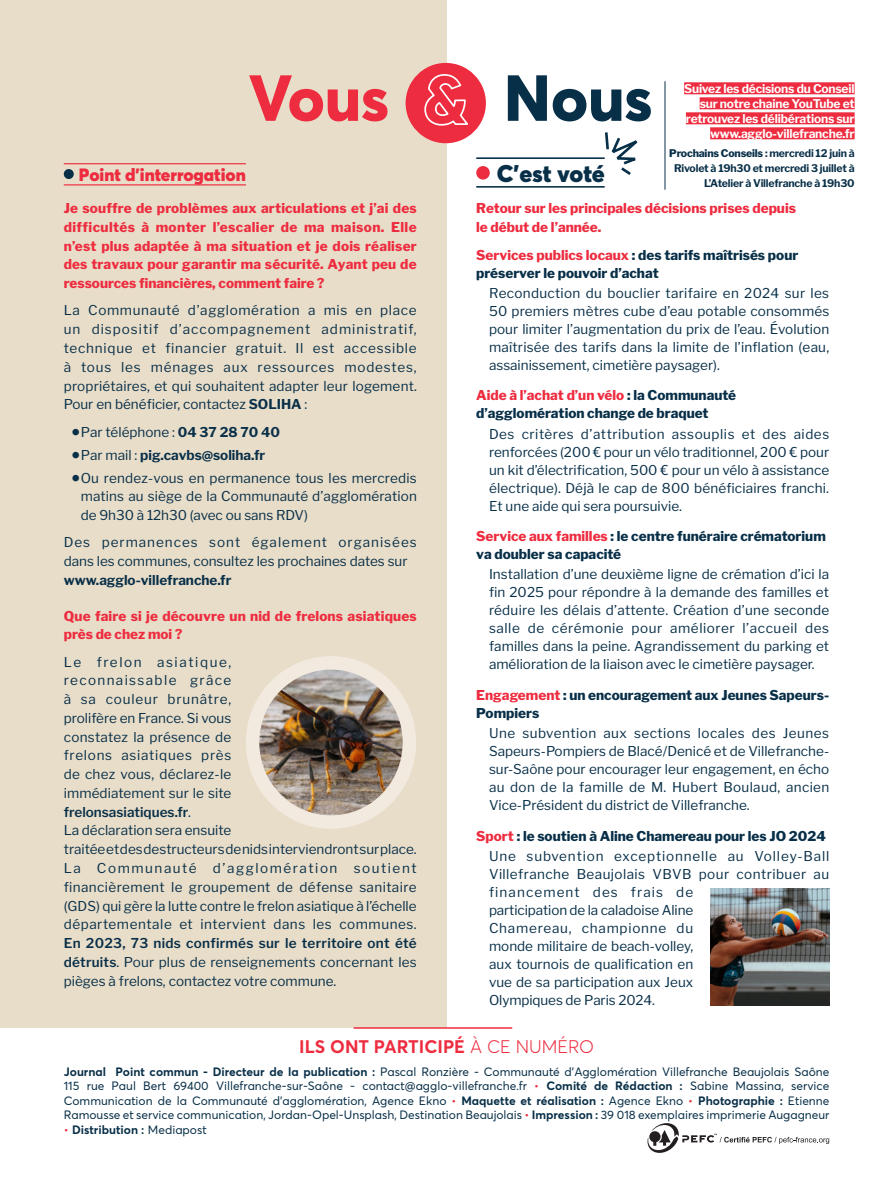
<style>
.page{position:relative;width:893px;height:1191px;background:#fff}
.page>*{position:absolute;margin:0;border:0;box-sizing:border-box;transform-origin:0 0}
.t1{font:800 64.05px "Averta";color:#ee2c3f}
.t2{font:900 23.85px "Averta";color:#082f48}
.t3{font:700 18px "Averta";color:#ee2c3f}
.t4{font:900 17.55px "Averta";color:#ee2c3f}
.t5{font:13.5px/18.8px "Libre Franklin";letter-spacing:.005em;color:#082f48;text-align:justify}
.t6{font:800 13.5px/18.8px "Libre Franklin";color:#ee2c3f}
.t7{font:800 13.5px/18px "Libre Franklin";color:#082f48}
.t8{font:13.5px/20.1px "Libre Franklin";letter-spacing:.06em;color:#082f48;text-align:right}
.t9{font:700 13.5px "Libre Franklin";color:#082f48}
.t10{font:12px/14.4px "Averta";color:#082f48;text-align:justify}
.t11{font:700 12px/15px "Libre Franklin";letter-spacing:-.015em;color:#fff;text-align:right}
.t12{font:700 12px "Averta";color:#082f48}
.t13{font:700 10.5px/15px "Libre Franklin";letter-spacing:-.015em;color:#082f48;text-align:right}
.s1{font-size:68.25px;color:#fff}
.s2{color:#082f48}
.s3{font-weight:800}
.s4{font-weight:700}
.s5{font-weight:900;font-size:21px}
.s6{font-weight:400}
.s7{font-weight:600}
.s8{color:#ee2c3f}
.s9{font-weight:800;color:#ee2c3f}
.s10{font-weight:300}
.s11{font-weight:400;color:#ee2c3f}
</style>
<div class="page">
<hr style="left:665px;top:81px;width:1px;height:109px;background:#082f48">
<div style="left:684px;top:82px;width:171px;height:12px;background:#ee2c3f"></div>
<div style="left:700px;top:97px;width:155px;height:12px;background:#ee2c3f"></div>
<div style="left:686px;top:112px;width:169px;height:12px;background:#ee2c3f"></div>
<div style="left:710px;top:127px;width:145px;height:12px;background:#ee2c3f"></div>
<div style="left:0;top:0;width:446px;height:1027px;background:#e8ddc9"></div>
<hr style="left:64px;top:163px;width:182px;height:1px;background:#ee2c3f">
<hr style="left:64px;top:184px;width:182px;height:1px;background:#ee2c3f">
<div style="left:64px;top:169px;width:10px;height:10px;background:#082f48;border-radius:50%"></div>
<div style="left:406px;top:63px;width:80px;height:80px;background:#ee2c3f;border-radius:50%"></div>
<hr style="left:354px;top:1027px;width:158px;height:1px;background:#ee2c3f">
<img style="left:254px;top:671px;width:154px;height:143px">
<div style="left:246px;top:656px;width:170px;height:173px;border:14px solid #f2eadf;border-radius:50%"></div>
<hr style="left:476px;top:157px;width:129px;height:2px;background:#082f48">
<hr style="left:476px;top:186px;width:129px;height:2px;background:#082f48">
<div style="left:476px;top:166px;width:14px;height:14px;background:#ee2c3f;border-radius:50%"></div>
<svg style="left:603px;top:132px;width:35px;height:43px"></svg>
<img style="left:710px;top:888px;width:119px;height:117px">
<svg style="left:647px;top:1123px;width:182px;height:29px"></svg>
<h1 class="t1" style="left:249px;top:57px;width:405px">Vous <span class="s1">&amp;</span> <span class="s2">Nous</span></h1>
<p class="t4" style="left:79px;top:163px;width:168px">Point d’interrogation</p>
<h2 class="t2" style="left:497px;top:158px;width:109px">C’est voté</h2>
<p class="t11" style="left:684px;top:81px;width:172px">Suivez les décisions du Conseil sur notre chaine YouTube et retrouvez les délibérations sur www.agglo-villefranche.fr</p>
<p class="t13" style="left:669px;top:146px;width:187px"><span class="s3">Prochains Conseils</span> : mercredi 12 juin à<br>Rivolet à 19h30 et mercredi 3 juillet à<br>L’Atelier à Villefranche à 19h30</p>
<p class="t6" style="left:64px;top:199px;width:355px;text-align:justify">Je souffre de problèmes aux articulations et j’ai des difficultés à monter l’escalier de ma maison. Elle n’est plus adaptée à ma situation et je dois réaliser des travaux pour garantir ma sécurité. Ayant peu de ressources financières, comment faire ?</p>
<p class="t5" style="left:64px;top:301px;width:355px">La Communauté d’agglomération a mis en place un dispositif d’accompagnement administratif, technique et financier gratuit. Il est accessible à tous les ménages aux ressources modestes, propriétaires, et qui souhaitent adapter leur logement.<br>Pour en bénéficier, contactez <span class="s4">SOLIHA</span> :</p>
<p class="t5" style="left:72px;top:422px;width:209px"><span class="s5">•</span>Par téléphone : <span class="s4">04 37 28 70 40</span></p>
<p class="t9" style="left:72px;top:446px;width:194px"><span class="s5">•</span><span class="s6">Par mail :</span> pig.cavbs@soliha.fr</p>
<p class="t5" style="left:81px;top:468px;width:338px;text-indent:-9px"><span class="s5">•</span>Ou rendez-vous en permanence tous les mercredis matins au siège de la Communauté d’agglomération de 9h30 à 12h30 (avec ou sans RDV)</p>
<p class="t5" style="left:64px;top:533px;width:354px">Des permanences sont également organisées dans les communes, consultez les prochaines dates sur</p>
<p class="t9" style="left:64px;top:572px;width:169px">www.agglo-villefranche.fr</p>
<p class="t6" style="left:64px;top:606px;width:354px">Que faire si je découvre un nid de frelons asiatiques près de chez moi ?</p>
<p class="t5" style="left:64px;top:652px;width:354px;text-align:left">Le frelon asiatique,<br>reconnaissable grâce<br>à sa couleur brunâtre,<br>prolifère en France. Si vous<br>constatez la présence de<br>frelons asiatiques près<br>de chez vous, déclarez-le<br>immédiatement sur le site<br><span class="s7">frelonsasiatiques.fr</span>.<br>La déclaration sera ensuite<br>traitée et des destructeurs de nids interviendront sur place.<br>La Communauté d’agglomération soutient financièrement le groupement de défense sanitaire (GDS) qui gère la lutte contre le frelon asiatique à l’échelle départementale et intervient dans les communes.</p>
<p class="t5" style="left:64px;top:933px;width:354px"><span class="s7">En 2023, 73 nids confirmés sur le territoire ont été détruits</span>. Pour plus de renseignements concernant les pièges à frelons, contactez votre commune.</p>
<p class="t6" style="left:476px;top:199px;width:321px">Retour sur les principales décisions prises depuis le début de l’année.</p>
<p class="t7" style="left:476px;top:246px;width:324px"><span class="s8">Services publics locaux</span> : des tarifs maîtrisés pour préserver le pouvoir d’achat</p>
<p class="t5" style="left:489px;top:284px;width:342px;line-height:18px">Reconduction du bouclier tarifaire en 2024 sur les 50 premiers mètres cube d’eau potable consommés pour limiter l’augmentation du prix de l’eau. Évolution maîtrisée des tarifs dans la limite de l’inflation (eau, assainissement, cimetière paysager).</p>
<p class="t7" style="left:476px;top:386px;width:261px"><span class="s8">Aide à l’achat d’un vélo</span> : la Communauté d’agglomération change de braquet</p>
<p class="t5" style="left:489px;top:424px;width:342px;line-height:18px">Des critères d’attribution assouplis et des aides renforcées (200 € pour un vélo traditionnel, 200 € pour un kit d’électrification, 500 € pour un vélo à assistance électrique). Déjà le cap de 800 bénéficiaires franchi.<br>Et une aide qui sera poursuivie.</p>
<p class="t7" style="left:476px;top:527px;width:351px"><span class="s8">Service aux familles</span> : le centre funéraire crématorium va doubler sa capacité</p>
<p class="t5" style="left:489px;top:565px;width:342px;line-height:18px">Installation d’une deuxième ligne de crémation d’ici la fin 2025 pour répondre à la demande des familles et réduire les délais d’attente. Création d’une seconde salle de cérémonie pour améliorer l’accueil des familles dans la peine. Agrandissement du parking et amélioration de la liaison avec le cimetière paysager.</p>
<p class="t7" style="left:476px;top:686px;width:354px"><span class="s8">Engagement</span> : un encouragement aux Jeunes Sapeurs-<br>Pompiers</p>
<p class="t5" style="left:489px;top:724px;width:342px;line-height:18px">Une subvention aux sections locales des Jeunes Sapeurs-Pompiers de Blacé/Denicé et de Villefranche&shy;sur-Saône pour encourager leur engagement, en écho au don de la famille de M. Hubert Boulaud, ancien Vice-Président du district de Villefranche.</p>
<p class="t8" style="left:476px;top:826px;width:355px"><span class="s9">Sport</span> <span class="s3">: le soutien à Aline Chamereau pour les JO 2024<br></span>Une subvention exceptionnelle au Volley-Ball</p>
<p class="t5" style="left:489px;top:865px;width:342px;line-height:18px;text-align:left">Villefranche Beaujolais VBVB pour contribuer au financement des frais de<br>participation de la caladoise Aline<br>Chamereau, championne du<br>monde militaire de beach-volley,<br>aux tournois de qualification en<br>vue de sa participation aux Jeux<br>Olympiques de Paris 2024.</p>
<h3 class="t3" style="left:299px;top:1035px;width:296px">ILS ONT PARTICIPÉ <span class="s10">À CE NUMÉRO</span></h3>
<p class="t10" style="left:64px;top:1064px;width:767px"><span class="s4">Journal Point commun - Directeur de la publication :</span> Pascal Ronzière - Communauté d’Agglomération Villefranche Beaujolais Saône 115 rue Paul Bert 69400 Villefranche-sur-Saône - contact@agglo-villefranche.fr <span class="s8">•</span> <span class="s4">Comité de Rédaction :</span> Sabine Massina, service Communication de la Communauté d’agglomération, Agence Ekno <span class="s8">•</span> <span class="s4">Maquette et réalisation :</span> Agence Ekno <span class="s8">•</span> <span class="s4">Photographie :</span> Etienne Ramousse et service communication, Jordan-Opel-Unsplash, Destination Beaujolais <span class="s8">•</span> <span class="s4">Impression :</span> 39 018 exemplaires imprimerie Augagneur</p>
<p class="t12" style="left:64px;top:1121px;width:145px"><span class="s11">•</span> Distribution : <span class="s6">Mediapost</span></p>
</div>
